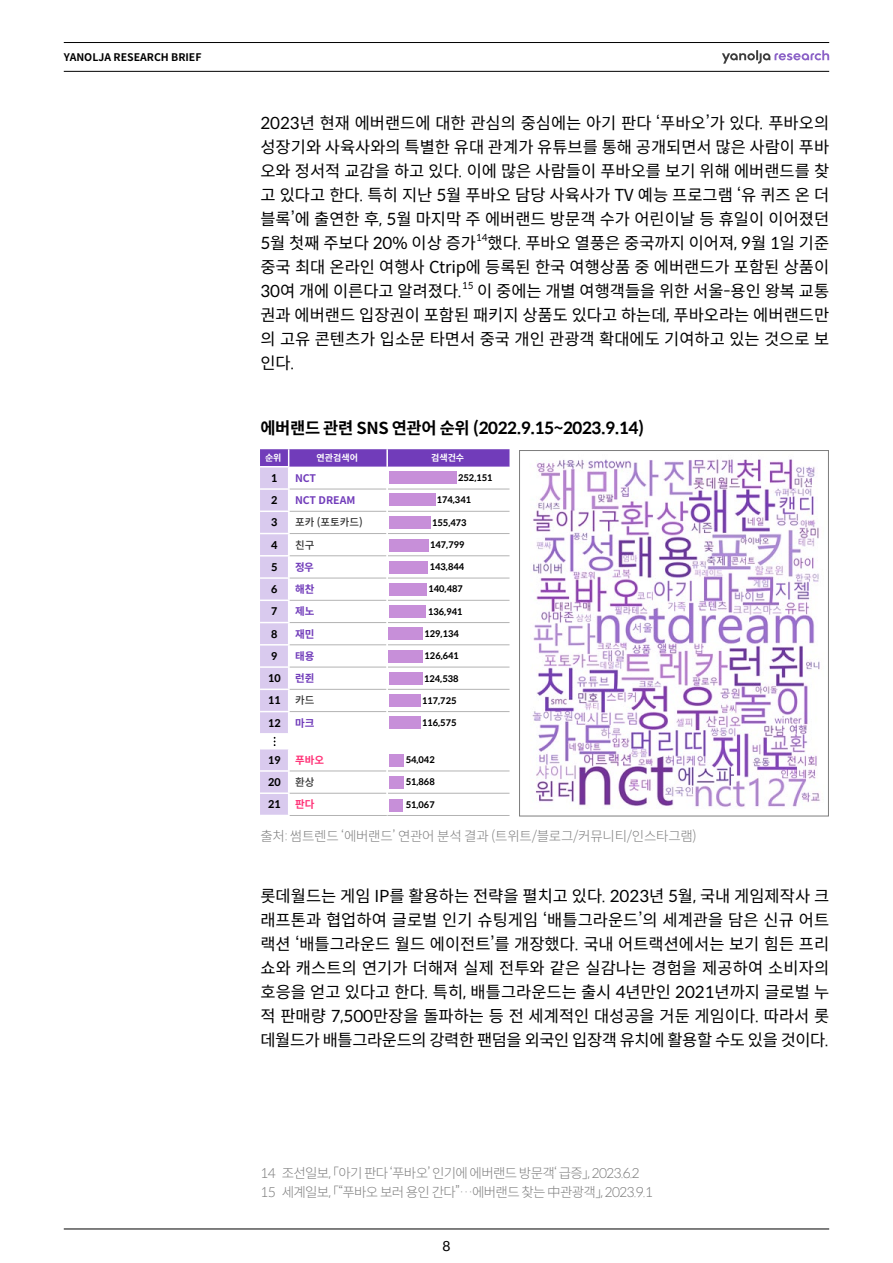
<style>
.page{position:relative;width:893px;height:1263px;background:#fff}
.page>*{position:absolute;margin:0;border:0;box-sizing:border-box;transform-origin:0 0}
.t1{font:16.5px/24px "Spoqa Han Sans Neo";color:#000;text-align:justify}
.t2{font:700 16.5px "Spoqa Han Sans Neo";letter-spacing:-.02em;color:#000}
.t3{font:300 13.5px/19.5px "Spoqa Han Sans Neo";letter-spacing:-.05em;color:#7d7d7d}
.t4{font:300 13.5px "Spoqa Han Sans Neo";letter-spacing:-.02em;color:#7d7d7d}
.t5{font:13.5px "Spoqa Han Sans Neo";color:#000}
.t6{font:700 10.5px "Spoqa Han Sans Neo";color:#000}
.t7{font:700 10.5px "Spoqa Han Sans Neo";color:#713cba}
.t8{font:500 10.5px "Spoqa Han Sans Neo";color:#333}
.t9{font:700 10.5px "Spoqa Han Sans Neo";color:#ff3478}
.t10{font:9.6px "Spoqa Han Sans Neo";color:#000}
.t11{font:700 9px "Spoqa Han Sans Neo";color:#000}
.t12{font:700 9px "Spoqa Han Sans Neo";color:#fff}
</style>
<div class="page">
<hr style="left:64px;top:1229px;width:765px;height:1px;background:#000">
<hr style="left:64px;top:42px;width:765px;height:1px;background:#000">
<hr style="left:64px;top:71px;width:765px;height:1px;background:#000">
<svg style="left:722px;top:50px;width:107px;height:14px"></svg>
<svg style="left:260px;top:449px;width:249px;height:367px"></svg>
<img style="left:532px;top:459px;width:288px;height:348px">
<div style="left:519px;top:450px;width:310px;height:366px;border:1px solid #7d7d7d"></div>
<p class="t6" style="left:64px;top:49px;width:139px">YANOLJA RESEARCH BRIEF</p>
<p class="t1" style="left:260px;top:111px;width:570px">2023년 현재 에버랜드에 대한 관심의 중심에는 아기 판다 ‘푸바오’가 있다. 푸바오의 성장기와 사육사와의 특별한 유대 관계가 유튜브를 통해 공개되면서 많은 사람이 푸바 오와 정서적 교감을 하고 있다. 이에 많은 사람들이 푸바오를 보기 위해 에버랜드를 찾 고 있다고 한다. 특히 지난 5월 푸바오 담당 사육사가 TV 예능 프로그램 ‘유 퀴즈 온 더 블록’에 출연한 후, 5월 마지막 주 에버랜드 방문객 수가 어린이날 등 휴일이 이어졌던 5월 첫째 주보다 20% 이상 증가</p>
<p class="t10" style="left:476px;top:231px;width:13px">14</p>
<p class="t1" style="left:260px;top:231px;width:570px;text-indent:227px">했다. 푸바오 열풍은 중국까지 이어져, 9월 1일 기준 중국 최대 온라인 여행사 Ctrip에 등록된 한국 여행상품 중 에버랜드가 포함된 상품이 30여 개에 이른다고 알려졌다.</p>
<p class="t10" style="left:462px;top:279px;width:13px">15</p>
<p class="t1" style="left:260px;top:279px;width:570px;text-indent:217px">이 중에는 개별 여행객들을 위한 서울-용인 왕복 교통 권과 에버랜드 입장권이 포함된 패키지 상품도 있다고 하는데, 푸바오라는 에버랜드만 의 고유 콘텐츠가 입소문 타면서 중국 개인 관광객 확대에도 기여하고 있는 것으로 보 인다.</p>
<p class="t2" style="left:260px;top:416px;width:385px">에버랜드 관련 SNS 연관어 순위 (2022.9.15~2023.9.14)</p>
<p class="t12" style="left:265px;top:451px;width:18px">순위</p>
<p class="t12" style="left:317px;top:451px;width:43px">연관검색어</p>
<p class="t12" style="left:431px;top:451px;width:35px">검색건수</p>
<p class="t6" style="left:271px;top:470px;width:8px">1</p>
<p class="t7" style="left:295px;top:470px;width:23px">NCT</p>
<p class="t11" style="left:458px;top:471px;width:36px">252,151</p>
<p class="t6" style="left:271px;top:493px;width:8px">2</p>
<p class="t7" style="left:295px;top:493px;width:62px">NCT DREAM</p>
<p class="t11" style="left:437px;top:494px;width:36px">174,341</p>
<p class="t6" style="left:271px;top:515px;width:8px">3</p>
<p class="t8" style="left:295px;top:515px;width:69px">포카 (포토카드)</p>
<p class="t11" style="left:432px;top:516px;width:36px">155,473</p>
<p class="t6" style="left:271px;top:537px;width:8px">4</p>
<p class="t8" style="left:295px;top:537px;width:21px">친구</p>
<p class="t11" style="left:430px;top:538px;width:36px">147,799</p>
<p class="t6" style="left:271px;top:559px;width:8px">5</p>
<p class="t7" style="left:295px;top:559px;width:20px">정우</p>
<p class="t11" style="left:430px;top:560px;width:36px">143,844</p>
<p class="t6" style="left:271px;top:582px;width:8px">6</p>
<p class="t7" style="left:295px;top:582px;width:21px">해찬</p>
<p class="t11" style="left:428px;top:583px;width:36px">140,487</p>
<p class="t6" style="left:271px;top:604px;width:8px">7</p>
<p class="t7" style="left:295px;top:604px;width:21px">제노</p>
<p class="t11" style="left:428px;top:605px;width:36px">136,941</p>
<p class="t6" style="left:271px;top:626px;width:8px">8</p>
<p class="t7" style="left:295px;top:626px;width:21px">재민</p>
<p class="t11" style="left:424px;top:627px;width:36px">129,134</p>
<p class="t6" style="left:271px;top:648px;width:8px">9</p>
<p class="t7" style="left:295px;top:648px;width:21px">태용</p>
<p class="t11" style="left:425px;top:649px;width:36px">126,641</p>
<p class="t6" style="left:268px;top:671px;width:14px">10</p>
<p class="t7" style="left:295px;top:671px;width:21px">런쥔</p>
<p class="t11" style="left:424px;top:672px;width:36px">124,538</p>
<p class="t6" style="left:268px;top:693px;width:14px">11</p>
<p class="t8" style="left:295px;top:693px;width:21px">카드</p>
<p class="t11" style="left:422px;top:694px;width:36px">117,725</p>
<p class="t6" style="left:268px;top:715px;width:14px">12</p>
<p class="t7" style="left:295px;top:715px;width:21px">마크</p>
<p class="t11" style="left:422px;top:716px;width:36px">116,575</p>
<p class="t6" style="left:268px;top:752px;width:14px">19</p>
<p class="t9" style="left:295px;top:752px;width:30px">푸바오</p>
<p class="t11" style="left:406px;top:753px;width:31px">54,042</p>
<p class="t6" style="left:268px;top:774px;width:14px">20</p>
<p class="t8" style="left:295px;top:775px;width:21px">환상</p>
<p class="t11" style="left:406px;top:776px;width:31px">51,868</p>
<p class="t6" style="left:268px;top:797px;width:14px">21</p>
<p class="t9" style="left:295px;top:797px;width:21px">판다</p>
<p class="t11" style="left:406px;top:798px;width:31px">51,067</p>
<p class="t4" style="left:260px;top:827px;width:438px">출처: 썸트렌드 ‘에버랜드’ 연관어 분석 결과 (트위트/블로그/커뮤니티/인스타그램)</p>
<p class="t1" style="left:260px;top:884px;width:570px">롯데월드는 게임 IP를 활용하는 전략을 펼치고 있다. 2023년 5월, 국내 게임제작사 크 래프톤과 협업하여 글로벌 인기 슈팅게임 ‘배틀그라운드’의 세계관을 담은 신규 어트 랙션 ‘배틀그라운드 월드 에이전트’를 개장했다. 국내 어트랙션에서는 보기 힘든 프리 쇼와 캐스트의 연기가 더해져 실제 전투와 같은 실감나는 경험을 제공하여 소비자의 호응을 얻고 있다고 한다. 특히, 배틀그라운드는 출시 4년만인 2021년까지 글로벌 누 적 판매량 7,500만장을 돌파하는 등 전 세계적인 대성공을 거둔 게임이다. 따라서 롯 데월드가 배틀그라운드의 강력한 팬덤을 외국인 입장객 유치에 활용할 수도 있을 것이다.</p>
<p class="t3" style="left:260px;top:1163px;width:394px">14 조선일보, 「아기 판다 ‘푸바오’ 인기에 에버랜드 방문객‘ 급증」, 2023.6.2<br>15 세계일보, 「“푸바오 보러 용인 간다”…에버랜드 찾는 中관광객」, 2023.9.1</p>
<p class="t5" style="left:442px;top:1236px;width:10px">8</p>
</div>
